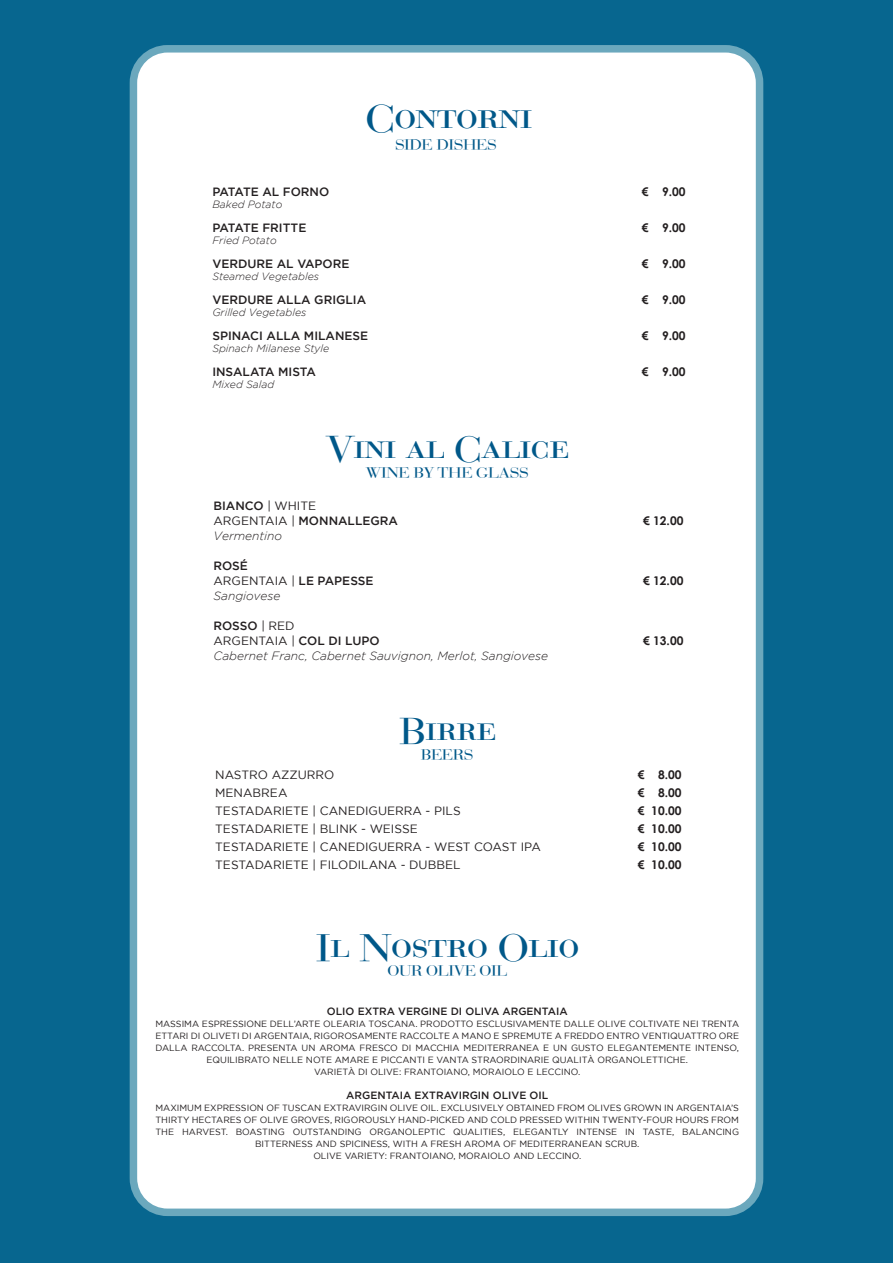
<style>
.page{position:relative;width:893px;height:1263px;background:#07668f}
.page>*{position:absolute;margin:0;border:0;box-sizing:border-box;transform-origin:0 0}
.t1{font:35.25px "Bodoni No 1 URWDCD";letter-spacing:-.02em;color:#005889;scale:1.1 1}
.t2{font:33.9px "Bodoni No 1 URWDCD";letter-spacing:-.02em;color:#005889;scale:1.1 1}
.t3{font:33px "Bodoni No 1 URWDCD";letter-spacing:-.02em;color:#005889;scale:1.1 1}
.t4{font:13.05px "Bodoni No 1 URWDCD";letter-spacing:-.02em;color:#005889;scale:1.1 1}
.t5{font:500 12px/15px "Gotham";color:#231f20}
.t6{font:12px "Gotham";color:#231f20}
.t7{font:700 12px "Century Gothic";color:#231f20}
.t8{font:italic 300 12px "Gotham";color:#231f20}
.t9{font:italic 300 10.5px "Gotham";color:#231f20}
.t10{font:500 10.5px "Gotham";color:#231f20}
.t11{font:9px/12px "Gotham";color:#231f20;text-align:center}
.s1{font-weight:400}
</style>
<div class="page">
<div style="left:133px;top:49px;width:626px;height:1163px;background:#fff;border-radius:34px"></div>
<div style="left:130px;top:45px;width:633px;height:1171px;border:8px solid #6ba8bd;border-radius:34px"></div>
<h1 class="t1" style="left:365px;top:94px;width:153px">Contorni</h1>
<h3 class="t4" style="left:395px;top:135px;width:94px">SIDE DISHES</h3>
<h3 class="t5" style="left:212px;top:184px;width:118px">PATATE AL FORNO</h3>
<h3 class="t7" style="left:642px;top:182px;width:45px">€ 9.00</h3>
<p class="t9" style="left:212px;top:198px;width:72px">Baked Potato</p>
<h3 class="t5" style="left:212px;top:220px;width:96px">PATATE FRITTE</h3>
<h3 class="t7" style="left:642px;top:218px;width:45px">€ 9.00</h3>
<p class="t9" style="left:212px;top:234px;width:66px">Fried Potato</p>
<h3 class="t5" style="left:212px;top:256px;width:139px">VERDURE AL VAPORE</h3>
<h3 class="t7" style="left:642px;top:254px;width:45px">€ 9.00</h3>
<p class="t9" style="left:212px;top:270px;width:108px">Steamed Vegetables</p>
<h3 class="t5" style="left:212px;top:292px;width:155px">VERDURE ALLA GRIGLIA</h3>
<h3 class="t7" style="left:642px;top:290px;width:45px">€ 9.00</h3>
<p class="t9" style="left:212px;top:306px;width:95px">Grilled Vegetables</p>
<h3 class="t5" style="left:212px;top:328px;width:157px">SPINACI ALLA MILANESE</h3>
<h3 class="t7" style="left:642px;top:326px;width:45px">€ 9.00</h3>
<p class="t9" style="left:212px;top:342px;width:119px">Spinach Milanese Style</p>
<h3 class="t5" style="left:212px;top:364px;width:105px">INSALATA MISTA</h3>
<h3 class="t7" style="left:642px;top:362px;width:45px">€ 9.00</h3>
<p class="t9" style="left:212px;top:378px;width:63px">Mixed Salad</p>
<h3 class="t3" style="left:326px;top:426px;width:223px">Vini al Calice</h3>
<h3 class="t4" style="left:366px;top:464px;width:149px">WINE BY THE GLASS</h3>
<h3 class="t5" style="left:213px;top:498px;width:186px">BIANCO <span class="s1">| WHITE<br>ARGENTAIA |</span> MONNALLEGRA</h3>
<h3 class="t8" style="left:213px;top:529px;width:70px">Vermentino</h3>
<h3 class="t5" style="left:213px;top:558px;width:162px">ROSÉ<br><span class="s1">ARGENTAIA |</span> LE PAPESSE</h3>
<h3 class="t8" style="left:213px;top:589px;width:68px">Sangiovese</h3>
<h3 class="t5" style="left:213px;top:618px;width:168px">ROSSO <span class="s1">| RED<br>ARGENTAIA |</span> COL DI LUPO</h3>
<h3 class="t8" style="left:213px;top:649px;width:336px">Cabernet Franc, Cabernet Sauvignon, Merlot, Sangiovese</h3>
<h3 class="t3" style="left:399px;top:708px;width:90px">Birre</h3>
<h3 class="t4" style="left:421px;top:746px;width:49px">BEERS</h3>
<h3 class="t7" style="left:643px;top:511px;width:42px">€ 12.00</h3>
<h3 class="t7" style="left:643px;top:571px;width:42px">€ 12.00</h3>
<h3 class="t7" style="left:643px;top:631px;width:42px">€ 13.00</h3>
<h3 class="t6" style="left:215px;top:768px;width:121px">NASTRO AZZURRO</h3>
<h3 class="t7" style="left:638px;top:765px;width:45px">€ 8.00</h3>
<h3 class="t6" style="left:215px;top:786px;width:74px">MENABREA</h3>
<h3 class="t7" style="left:638px;top:783px;width:45px">€ 8.00</h3>
<h3 class="t6" style="left:215px;top:804px;width:247px">TESTADARIETE | CANEDIGUERRA - PILS</h3>
<h3 class="t7" style="left:638px;top:801px;width:45px">€ 10.00</h3>
<h3 class="t6" style="left:215px;top:822px;width:204px">TESTADARIETE | BLINK - WEISSE</h3>
<h3 class="t7" style="left:638px;top:819px;width:45px">€ 10.00</h3>
<h3 class="t6" style="left:215px;top:840px;width:327px">TESTADARIETE | CANEDIGUERRA - WEST COAST IPA</h3>
<h3 class="t7" style="left:638px;top:837px;width:45px">€ 10.00</h3>
<h3 class="t6" style="left:215px;top:858px;width:247px">TESTADARIETE | FILODILANA - DUBBEL</h3>
<h3 class="t7" style="left:638px;top:855px;width:45px">€ 10.00</h3>
<h2 class="t2" style="left:316px;top:925px;width:241px">Il Nostro Olio</h2>
<h3 class="t4" style="left:387px;top:962px;width:111px">OUR OLIVE OIL</h3>
<p class="t10" style="left:327px;top:1005px;width:242px">OLIO EXTRA VERGINE DI OLIVA ARGENTAIA</p>
<p class="t11" style="left:155px;top:1017px;width:585px">MASSIMA ESPRESSIONE DELL’ARTE OLEARIA TOSCANA. PRODOTTO ESCLUSIVAMENTE DALLE OLIVE COLTIVATE NEI TRENTA ETTARI DI OLIVETI DI ARGENTAIA, RIGOROSAMENTE RACCOLTE A MANO E SPREMUTE A FREDDO ENTRO VENTIQUATTRO ORE DALLA RACCOLTA. PRESENTA UN AROMA FRESCO DI MACCHIA MEDITERRANEA E UN GUSTO ELEGANTEMENTE INTENSO, EQUILIBRATO NELLE NOTE AMARE E PICCANTI E VANTA STRAORDINARIE QUALITÀ ORGANOLETTICHE.<br>VARIETÀ DI OLIVE: FRANTOIANO, MORAIOLO E LECCINO.</p>
<p class="t10" style="left:346px;top:1089px;width:204px">ARGENTAIA EXTRAVIRGIN OLIVE OIL</p>
<p class="t11" style="left:155px;top:1101px;width:585px">MAXIMUM EXPRESSION OF TUSCAN EXTRAVIRGIN OLIVE OIL. EXCLUSIVELY OBTAINED FROM OLIVES GROWN IN ARGENTAIA’S THIRTY HECTARES OF OLIVE GROVES, RIGOROUSLY HAND-PICKED AND COLD PRESSED WITHIN TWENTY-FOUR HOURS FROM THE HARVEST. BOASTING OUTSTANDING ORGANOLEPTIC QUALITIES, ELEGANTLY INTENSE IN TASTE, BALANCING BITTERNESS AND SPICINESS, WITH A FRESH AROMA OF MEDITERRANEAN SCRUB.<br>OLIVE VARIETY: FRANTOIANO, MORAIOLO AND LECCINO.</p>
</div>
